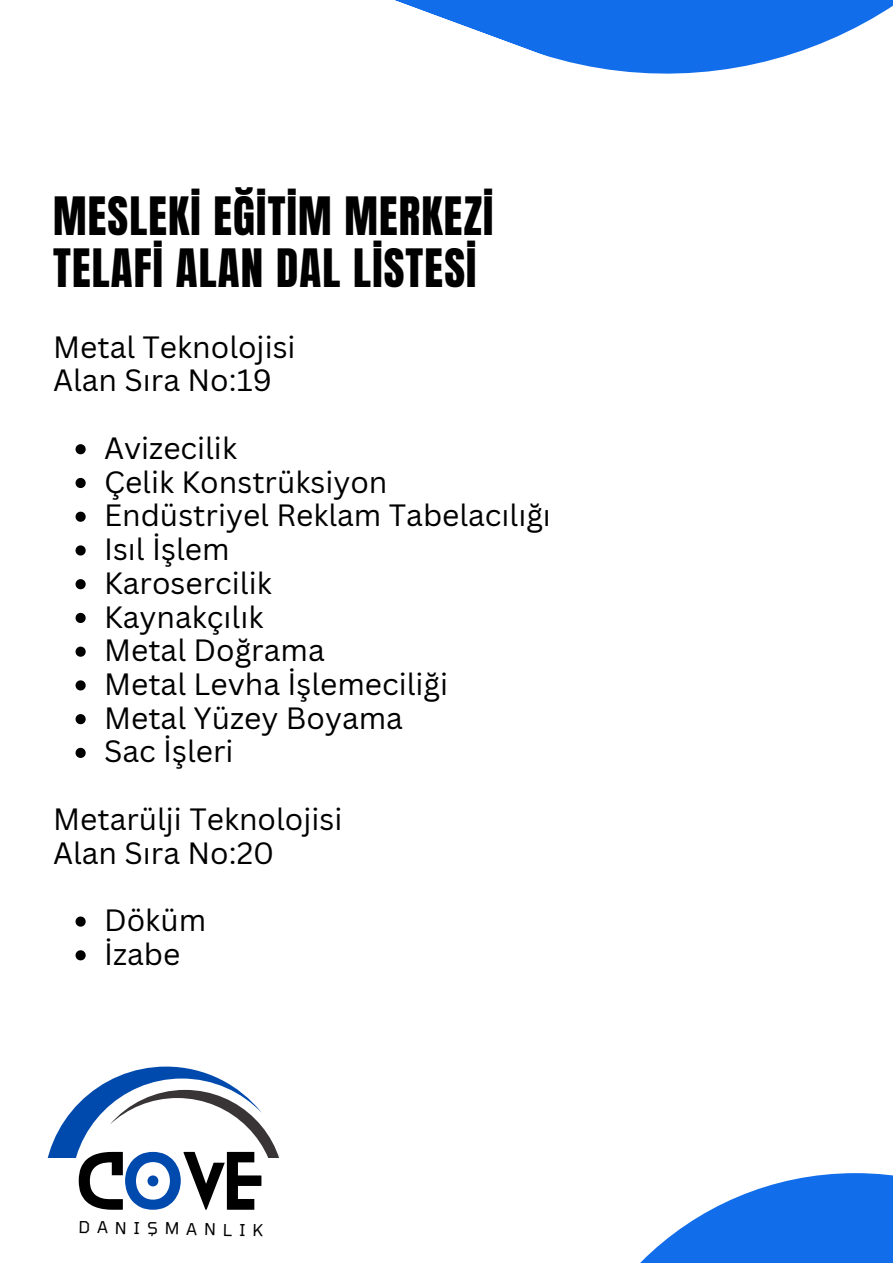
<style>
.page{position:relative;width:893px;height:1264px;background:#fff}
.page>*{position:absolute;margin:0;border:0;box-sizing:border-box;transform-origin:0 0}
.t1{font:72.3px "Blanka";color:#000}
.t2{font:45px "Anton";letter-spacing:.025em;color:#000}
.t3{font:30px "Canva Sans";color:#000}
.t4{font:16.35px "Tomorrow";color:#000}
.s1{color:#004aad}
</style>
<div class="page">
<svg style="left:395px;top:0;width:497px;height:74px;fill:#126deb"></svg>
<svg style="left:641px;top:1173px;width:251px;height:89px;fill:#126deb"></svg>
<svg style="left:76px;top:444px;width:10px;height:10px"></svg>
<svg style="left:76px;top:478px;width:10px;height:10px"></svg>
<svg style="left:76px;top:511px;width:10px;height:11px"></svg>
<svg style="left:76px;top:545px;width:10px;height:10px"></svg>
<svg style="left:76px;top:579px;width:10px;height:10px"></svg>
<svg style="left:76px;top:613px;width:10px;height:10px"></svg>
<svg style="left:76px;top:646px;width:10px;height:10px"></svg>
<svg style="left:76px;top:680px;width:10px;height:10px"></svg>
<svg style="left:76px;top:714px;width:10px;height:10px"></svg>
<svg style="left:76px;top:747px;width:10px;height:11px"></svg>
<svg style="left:76px;top:916px;width:10px;height:10px"></svg>
<svg style="left:76px;top:950px;width:10px;height:10px"></svg>
<svg style="left:48px;top:1066px;width:231px;height:91px"></svg>
<p class="t2" style="left:53px;top:184px;width:442px">MESLEKİ EĞİTİM MERKEZİ</p>
<p class="t2" style="left:53px;top:235px;width:425px">TELAFİ ALAN DAL LİSTESİ</p>
<p class="t3" style="left:53px;top:325px;width:244px">Metal Teknolojisi</p>
<p class="t3" style="left:53px;top:359px;width:220px">Alan Sıra No:19</p>
<p class="t3" style="left:104px;top:427px;width:134px">Avizecilik</p>
<p class="t3" style="left:104px;top:460px;width:285px">Çelik Konstrüksiyon</p>
<p class="t3" style="left:104px;top:494px;width:448px">Endüstriyel Reklam Tabelacılığı</p>
<p class="t3" style="left:104px;top:528px;width:127px">Isıl İşlem</p>
<p class="t3" style="left:104px;top:561px;width:169px">Karosercilik</p>
<p class="t3" style="left:104px;top:595px;width:161px">Kaynakçılık</p>
<p class="t3" style="left:104px;top:629px;width:222px">Metal Doğrama</p>
<p class="t3" style="left:104px;top:663px;width:345px">Metal Levha İşlemeciliği</p>
<p class="t3" style="left:104px;top:696px;width:300px">Metal Yüzey Boyama</p>
<p class="t3" style="left:104px;top:730px;width:131px">Sac İşleri</p>
<p class="t3" style="left:53px;top:797px;width:291px">Metarülji Teknolojisi</p>
<p class="t3" style="left:53px;top:831px;width:223px">Alan Sıra No:20</p>
<p class="t3" style="left:104px;top:899px;width:104px">Döküm</p>
<p class="t3" style="left:104px;top:932px;width:78px">İzabe</p>
<p class="t1" style="left:79px;top:1130px;width:186px">C<span class="s1">O</span>VE</p>
<p class="t4" style="left:79px;top:1216px;width:186px;rotate:1deg">DANIŞMANLIK</p>
</div>
